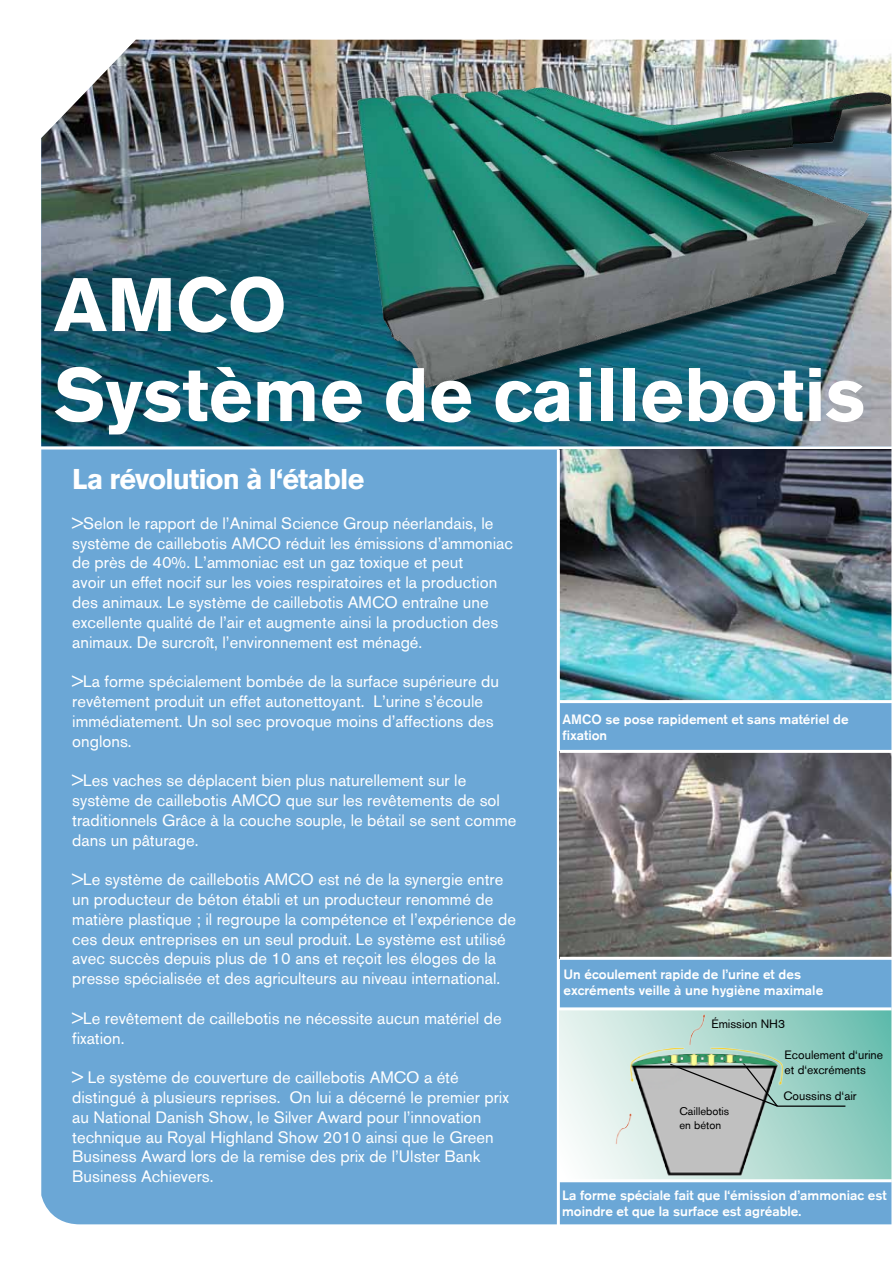
<style>
.page{position:relative;width:893px;height:1263px;background:#fff}
.page>*{position:absolute;margin:0;border:0;box-sizing:border-box;transform-origin:0 0}
.t1{font:700 75px/90px "Akzidenz Grotesk BE";color:#fff}
.t2{font:700 28.5px "Akzidenz Grotesk BE";letter-spacing:-.03em;color:#fff}
.t3{font:16.5px/19.8px "Akzidenz Grotesk BE";color:#fff}
.t4{font:500 13.5px/16.2px "Akzidenz Grotesk BE";color:#fff}
.t5{font:12px/14.5px "Akzidenz Grotesk BE";color:#000}
.t6{font:11.1px/13.4px "Akzidenz Grotesk BE";color:#000}
</style>
<div class="page">
<div style="left:41px;top:449px;width:850px;height:775px;background:#6ba7d6"></div>
<img style="left:41px;top:40px;width:850px;height:406px">
<div style="left:359px;top:90px;width:534px;height:314px;background:#000;opacity:.75"></div>
<img style="left:354px;top:82px;width:537px;height:309px">
<img style="left:560px;top:449px;width:331px;height:251px">
<hr style="left:560px;top:700px;width:333px;height:3px;background:#fff">
<hr style="left:557px;top:449px;width:3px;height:779px;background:#fff">
<img style="left:560px;top:753px;width:331px;height:204px">
<hr style="left:560px;top:750px;width:333px;height:3px;background:#fff">
<hr style="left:560px;top:957px;width:333px;height:3px;background:#fff">
<svg style="left:560px;top:1010px;width:331px;height:169px"></svg>
<hr style="left:558px;top:1007px;width:334px;height:3px;background:#fff">
<hr style="left:891px;top:39px;width:2px;height:1197px;background:#fff">
<hr style="left:559px;top:1179px;width:333px;height:3px;background:#fff">
<img style="left:614px;top:1010px;width:208px;height:170px">
<svg style="left:669px;top:1058px;width:110px;height:50px"></svg>
<hr style="left:777px;top:1105px;width:68px;height:2px;background:#000">
<img style="left:629px;top:1049px;width:148px;height:16px">
<h1 class="t1" style="left:54px;top:261px;width:812px">AMCO<br>Système de caillebotis</h1>
<h2 class="t2" style="left:72px;top:463px;width:294px">La révolution à l‘étable</h2>
<p class="t3" style="left:72px;top:513px;width:442px">&gt;Selon le rapport de l’Animal Science Group néerlandais, le système de caillebotis AMCO réduit les émissions d’ammoniac de près de 40%. L’ammoniac est un gaz toxique et peut<br>avoir un effet nocif sur les voies respiratoires et la production des animaux. Le système de caillebotis AMCO entraîne une excellente qualité de l’air et augmente ainsi la production des animaux. De surcroît, l’environnement est ménagé.</p>
<p class="t3" style="left:72px;top:671px;width:428px">&gt;La forme spécialement bombée de la surface supérieure du revêtement produit un effet autonettoyant. L’urine s’écoule immédiatement. Un sol sec provoque moins d’affections des onglons.</p>
<p class="t3" style="left:72px;top:770px;width:446px">&gt;Les vaches se déplacent bien plus naturellement sur le système de caillebotis AMCO que sur les revêtements de sol traditionnels Grâce à la couche souple, le bétail se sent comme dans un pâturage.</p>
<p class="t3" style="left:72px;top:869px;width:445px">&gt;Le système de caillebotis AMCO est né de la synergie entre un producteur de béton établi et un producteur renommé de matière plastique ; il regroupe la compétence et l’expérience de ces deux entreprises en un seul produit. Le système est utilisé avec succès depuis plus de 10 ans et reçoit les éloges de la presse spécialisée et des agriculteurs au niveau international.</p>
<p class="t3" style="left:72px;top:1008px;width:431px">&gt;Le revêtement de caillebotis ne nécessite aucun matériel de fixation.</p>
<p class="t3" style="left:72px;top:1067px;width:438px">&gt; Le système de couverture de caillebotis AMCO a été distingué à plusieurs reprises. On lui a décerné le premier prix au National Danish Show, le Silver Award pour l’innovation technique au Royal Highland Show 2010 ainsi que le Green Business Award lors de la remise des prix de l’Ulster Bank Business Achievers.</p>
<p class="t4" style="left:562px;top:711px;width:288px">AMCO se pose rapidement et sans matériel de fixation</p>
<p class="t4" style="left:563px;top:966px;width:261px">Un écoulement rapide de l’urine et des excréments veille à une hygiène maximale</p>
<p class="t5" style="left:711px;top:1017px;width:75px">Émission NH3</p>
<p class="t5" style="left:785px;top:1048px;width:100px">Ecoulement d‘urine et d‘excréments</p>
<p class="t5" style="left:784px;top:1088px;width:75px">Coussins d‘air</p>
<p class="t6" style="left:679px;top:1105px;width:51px">Caillebotis en béton</p>
<p class="t4" style="left:562px;top:1187px;width:326px">La forme spéciale fait que l‘émission d’ammoniac est moindre et que la surface est agréable.</p>
</div>
